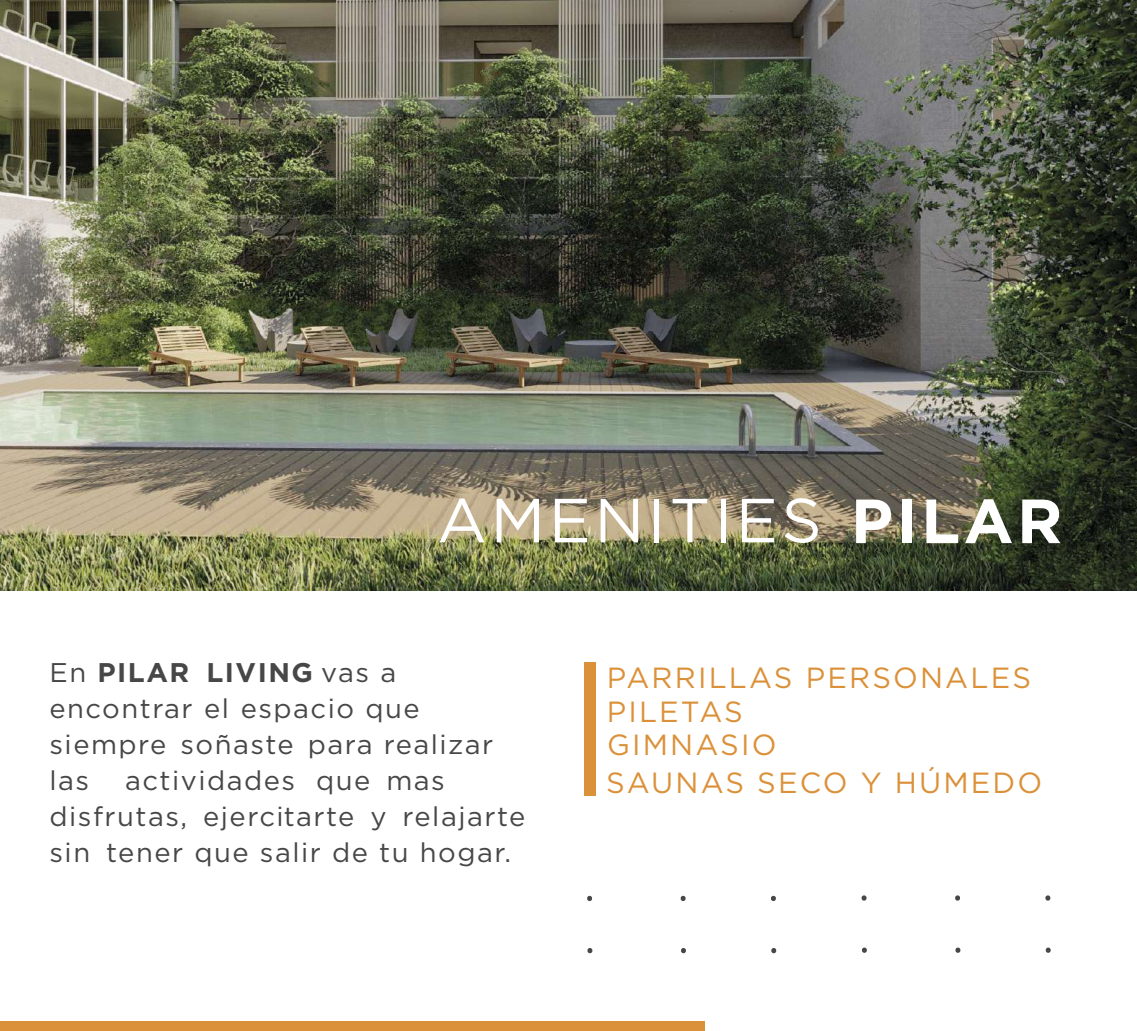
<style>
.page{position:relative;width:1137px;height:1031px;background:#fff}
.page>*{position:absolute;margin:0;border:0;box-sizing:border-box;transform-origin:0 0}
.t1{font:62.25px "Gotham Pro";letter-spacing:.055em;color:#fff}
.t2{font:29.1px/33.6px "Gotham Pro";letter-spacing:.075em;color:#db9139}
.t3{font:27px/36px "Gotham Pro";letter-spacing:.055em;color:#474747}
.s1{font-weight:700}
</style>
<div class="page">
<img style="left:0;top:0;width:1136px;height:590px">
<div style="left:583px;top:662px;width:12px;height:133px;background:#db9139"></div>
<svg style="left:587px;top:895px;width:5px;height:6px"></svg>
<svg style="left:680px;top:895px;width:6px;height:6px"></svg>
<svg style="left:771px;top:895px;width:5px;height:6px"></svg>
<svg style="left:861px;top:895px;width:6px;height:5px"></svg>
<svg style="left:955px;top:895px;width:5px;height:5px"></svg>
<svg style="left:1045px;top:895px;width:5px;height:5px"></svg>
<svg style="left:587px;top:948px;width:6px;height:5px"></svg>
<svg style="left:681px;top:948px;width:5px;height:5px"></svg>
<svg style="left:771px;top:948px;width:6px;height:5px"></svg>
<svg style="left:862px;top:947px;width:5px;height:5px"></svg>
<svg style="left:955px;top:947px;width:6px;height:5px"></svg>
<svg style="left:1045px;top:947px;width:6px;height:5px"></svg>
<div style="left:0;top:1021px;width:703px;height:9px;background:#db9139"></div>
<h1 class="t1" style="left:437px;top:486px;width:627px">AMENITIES <span class="s1">PILAR</span></h1>
<p class="t3" style="left:49px;top:654px;width:445px">En <span class="s1">PILAR LIVING</span> vas a encontrar el espacio que siempre soñaste para realizar las</p>
<p class="t3" style="left:49px;top:762px;width:477px;text-align:center">actividades que mas<br>disfrutas, ejercitarte y relajarte sin tener que salir de tu hogar.</p>
<p class="t2" style="left:606px;top:661px;width:426px">PARRILLAS PERSONALES<br>PILETAS<br>GIMNASIO</p>
<p class="t2" style="left:606px;top:765px;width:437px">SAUNAS SECO Y HÚMEDO</p>
</div>
